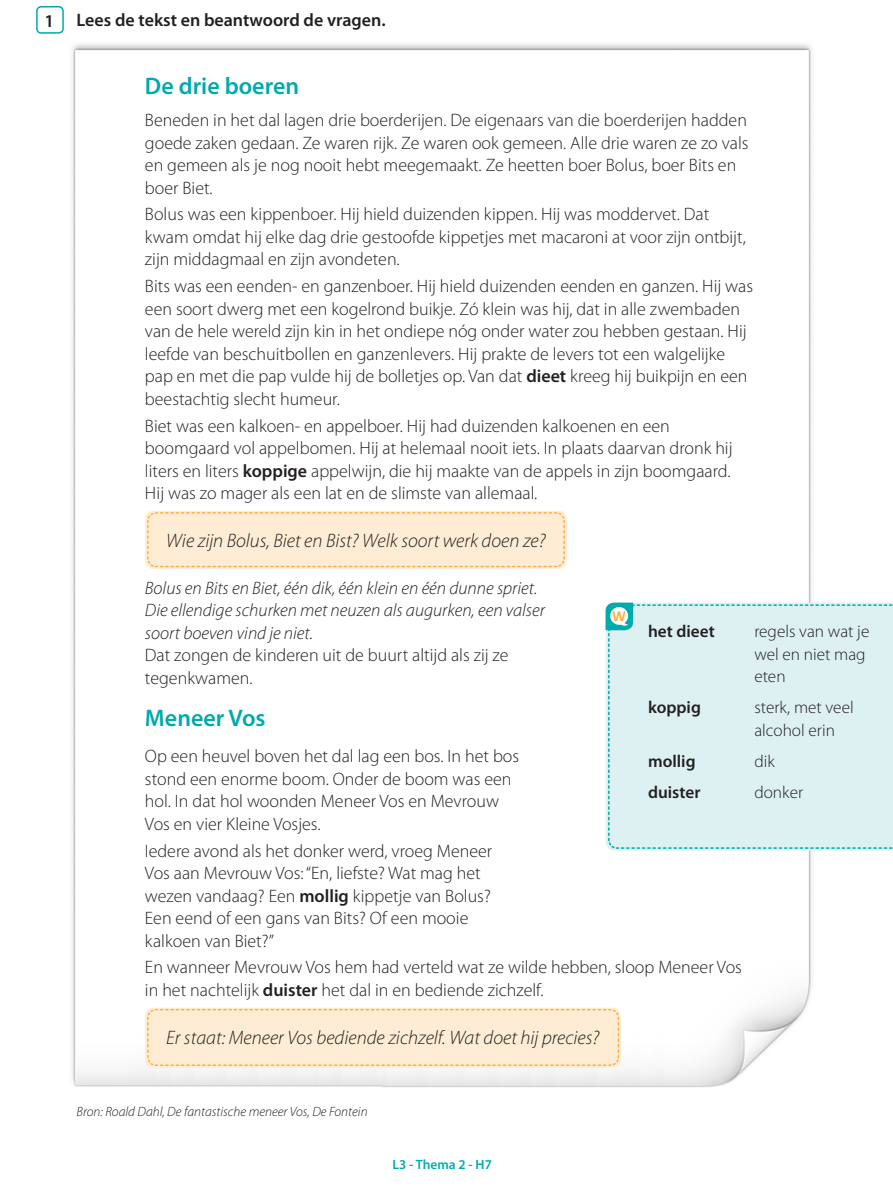
<style>
.page{position:relative;width:893px;height:1200px;background:#fff}
.page>*{position:absolute;margin:0;border:0;box-sizing:border-box;transform-origin:0 0}
.Title1{font:600 24px "Myriad Pro";color:#00aaad}
.Opdracht{font:italic 300 19.5px "Myriad Pro";color:#231f20}
.Body_12_W{font:300 18px/22.5px "Myriad Pro";color:#231f20}
.Body_12{font:300 18px/22.5px "Myriad Pro";color:#231f20}
.Body_12-2{font:italic 300 18px/22.5px "Myriad Pro";color:#231f20}
.Body_12_W-2{font:italic 300 18px "Myriad Pro";color:#231f20}
.Opdracht-2{font:600 18px "Myriad Pro";color:#231f20}
.Opdrachtnummer{font:600 18px "Myriad Pro";color:#231f20}
.Body_woordenschatkad{font:300 17.25px/22.5px "Myriad Pro";color:#231f20}
.Body_woordenschatkad-2{font:600 17.25px "Myriad Pro";color:#231f20}
.t1{font:700 15.3px "Calibri";color:#fbb03f}
.Place{font:italic 300 13.5px "Myriad Pro";color:#231f20}
.t2{font:600 13.5px "Myriad Pro";color:#00aaad}
.s1{font-weight:600}
</style>
<div class="page">
<div style="left:36px;top:6px;width:28px;height:28px;border:2px solid #00aaad;border-radius:4px"></div>
<img style="left:381px;top:850px;width:459px;height:237px">
<img style="left:72px;top:44px;width:309px;height:1043px">
<img style="left:318px;top:44px;width:494px;height:569px">
<svg style="left:145px;top:510px;width:422px;height:58px"></svg>
<div style="left:146px;top:511px;width:420px;height:57px;background:#feedd4"></div>
<div style="left:605px;top:602px;width:287px;height:247px;background:#ddf1f2"></div>
<svg style="left:146px;top:1007px;width:474px;height:59px;background:#fdebcf"></svg>
<p class="Opdrachtnummer" style="left:45px;top:11px;width:11px">1</p>
<p class="Opdracht-2" style="left:77px;top:10px;width:311px">Lees de tekst en beantwoord de vragen.</p>
<p class="Title1" style="left:145px;top:72px;width:156px">De drie boeren</p>
<p class="Body_12" style="left:145px;top:109px;width:605px">Beneden in het dal lagen drie boerderijen. De eigenaars van die boerderijen hadden goede zaken gedaan. Ze waren rijk. Ze waren ook gemeen. Alle drie waren ze zo vals en gemeen als je nog nooit hebt meegemaakt. Ze heetten boer Bolus, boer Bits en boer Biet.</p>
<p class="Body_12_W" style="left:145px;top:203px;width:602px">Bolus was een kippenboer. Hij hield duizenden kippen. Hij was moddervet. Dat kwam omdat hij elke dag drie gestoofde kippetjes met macaroni at voor zijn ontbijt, zijn middagmaal en zijn avondeten.</p>
<p class="Body_12_W" style="left:145px;top:275px;width:610px">Bits was een eenden- en ganzenboer. Hij hield duizenden eenden en ganzen. Hij was een soort dwerg met een kogelrond buikje. Zó klein was hij, dat in alle zwembaden van de hele wereld zijn kin in het ondiepe nóg onder water zou hebben gestaan. Hij leefde van beschuitbollen en ganzenlevers. Hij prakte de levers tot een walgelijke pap en met die pap vulde hij de bolletjes op. Van dat <span class="s1">dieet</span> kreeg hij buikpijn en een beestachtig slecht humeur.</p>
<p class="Body_12_W" style="left:145px;top:414px;width:589px">Biet was een kalkoen- en appelboer. Hij had duizenden kalkoenen en een boomgaard vol appelbomen. Hij at helemaal nooit iets. In plaats daarvan dronk hij liters en liters <span class="s1">koppige</span> appelwijn, die hij maakte van de appels in zijn boomgaard.<br>Hij was zo mager als een lat en de slimste van allemaal.</p>
<p class="Opdracht" style="left:166px;top:530px;width:381px">Wie zijn Bolus, Biet en Bist? Welk soort werk doen ze?</p>
<p class="Body_12_W-2" style="left:145px;top:578px;width:394px">Bolus en Bits en Biet, één dik, één klein en één dunne spriet.</p>
<p class="Body_12-2" style="left:145px;top:599px;width:401px">Die ellendige schurken met neuzen als augurken, een valser soort boeven vind je niet.</p>
<p class="Body_12" style="left:145px;top:644px;width:365px">Dat zongen de kinderen uit de buurt altijd als zij ze tegenkwamen.</p>
<p class="Title1" style="left:145px;top:704px;width:122px">Meneer Vos</p>
<p class="Body_12_W" style="left:145px;top:745px;width:376px">Op een heuvel boven het dal lag een bos. In het bos stond een enorme boom. Onder de boom was een hol. In dat hol woonden Meneer Vos en Mevrouw Vos en vier Kleine Vosjes.</p>
<p class="Body_12_W" style="left:145px;top:839px;width:349px">Iedere avond als het donker werd, vroeg Meneer Vos aan Mevrouw Vos: “En, liefste? Wat mag het wezen vandaag? Een <span class="s1">mollig</span> kippetje van Bolus?<br>Een eend of een gans van Bits? Of een mooie kalkoen van Biet?”</p>
<p class="Body_12_W" style="left:145px;top:956px;width:598px">En wanneer Mevrouw Vos hem had verteld wat ze wilde hebben, sloop Meneer Vos in het nachtelijk <span class="s1">duister</span> het dal in en bediende zichzelf.</p>
<p class="t1" style="left:612px;top:606px;width:15px">W</p>
<p class="Body_woordenschatkad-2" style="left:648px;top:622px;width:68px">het dieet</p>
<p class="Body_woordenschatkad" style="left:754px;top:620px;width:116px">regels van wat je wel en niet mag eten</p>
<p class="Body_woordenschatkad-2" style="left:648px;top:698px;width:54px">koppig</p>
<p class="Body_woordenschatkad" style="left:754px;top:696px;width:101px">sterk, met veel alcohol erin</p>
<p class="Body_woordenschatkad-2" style="left:648px;top:751px;width:49px">mollig</p>
<p class="Body_woordenschatkad" style="left:754px;top:750px;width:22px">dik</p>
<p class="Body_woordenschatkad-2" style="left:648px;top:782px;width:54px">duister</p>
<p class="Body_woordenschatkad" style="left:754px;top:781px;width:50px">donker</p>
<p class="Opdracht" style="left:166px;top:1026px;width:435px">Er staat: Meneer Vos bediende zichzelf. Wat doet hij precies?</p>
<p class="Place" style="left:77px;top:1103px;width:293px">Bron: Roald Dahl, De fantastische meneer Vos, De Fontein</p>
<p class="t2" style="left:393px;top:1156px;width:101px">L3 - Thema 2 - H7</p>
</div>
